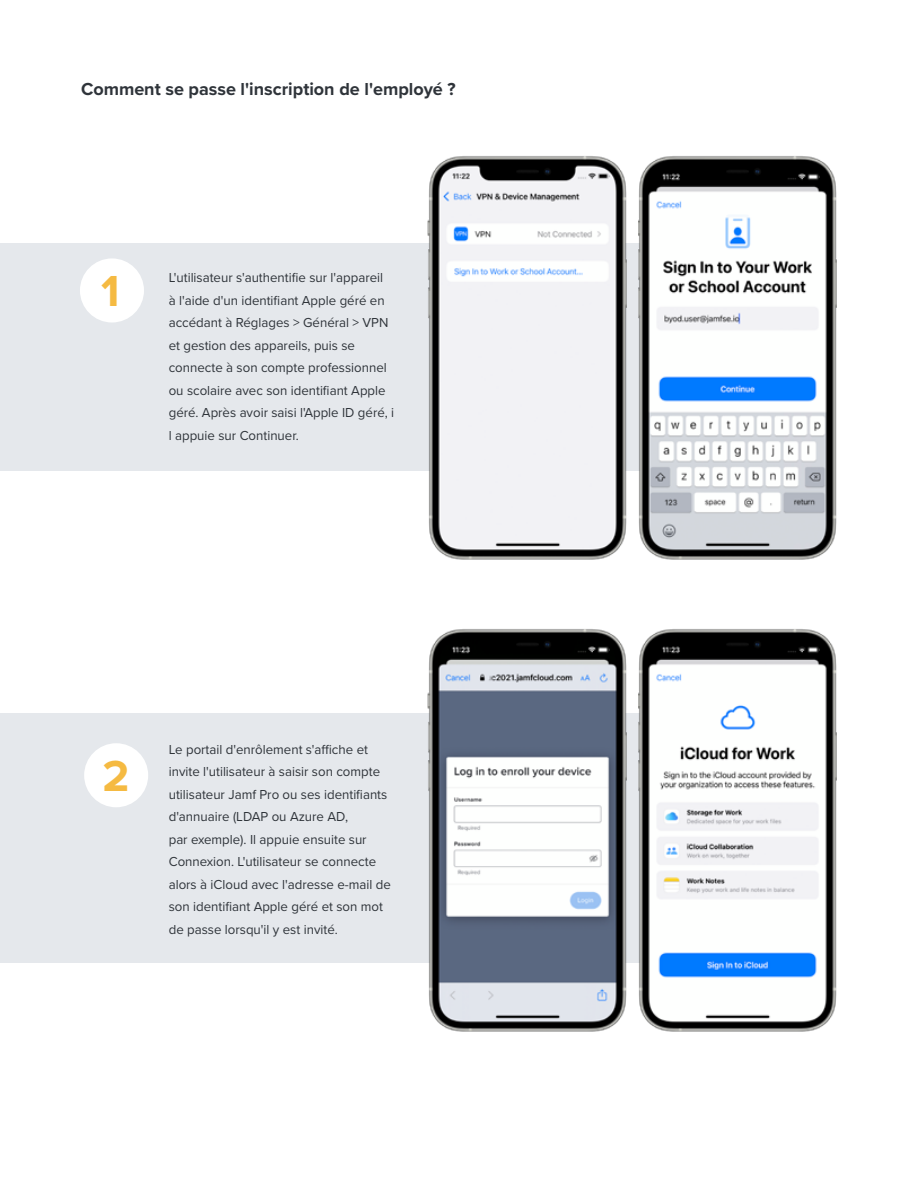
<style>
.page{position:relative;width:918px;height:1188px;background:#fff}
.page>*{position:absolute;margin:0;border:0;box-sizing:border-box;transform-origin:0 0}
.t1{font:700 45px "Proxima Nova";color:#f5ba42}
.t2{font:700 18px "Proxima Nova";color:#2f343a}
.t3{font:13.5px/22.5px "Proxima Nova";color:#2f343a}
</style>
<div class="page">
<div style="left:0;top:713px;width:685px;height:250px;background:#e5e8ec"></div>
<div style="left:0;top:243px;width:685px;height:228px;background:#e5e8ec"></div>
<img style="left:428px;top:156px;width:199px;height:404px">
<img style="left:638px;top:156px;width:199px;height:404px">
<img style="left:428px;top:629px;width:199px;height:403px">
<img style="left:638px;top:629px;width:199px;height:403px">
<div style="left:80px;top:258px;width:64px;height:65px;background:#fff;border-radius:50%"></div>
<div style="left:84px;top:743px;width:64px;height:64px;background:#fff;border-radius:50%"></div>
<h2 class="t2" style="left:81px;top:76px;width:376px">Comment se passe l'inscription de l'employé ?</h2>
<h1 class="t1" style="left:101px;top:257px;width:20px">1</h1>
<p class="t3" style="left:169px;top:266px;width:227px">L'utilisateur s'authentifie sur l'appareil<br>à l'aide d'un identifiant Apple géré en accédant à Réglages &gt; Général &gt; VPN et gestion des appareils, puis se connecte à son compte professionnel ou scolaire avec son identifiant Apple géré. Après avoir saisi l'Apple ID géré, i l appuie sur Continuer.</p>
<h1 class="t1" style="left:103px;top:742px;width:28px">2</h1>
<p class="t3" style="left:169px;top:738px;width:224px">Le portail d'enrôlement s'affiche et invite l'utilisateur à saisir son compte utilisateur Jamf Pro ou ses identifiants d'annuaire (LDAP ou Azure AD,<br>par exemple). Il appuie ensuite sur Connexion. L'utilisateur se connecte alors à iCloud avec l'adresse e-mail de son identifiant Apple géré et son mot de passe lorsqu'il y est invité.</p>
</div>
